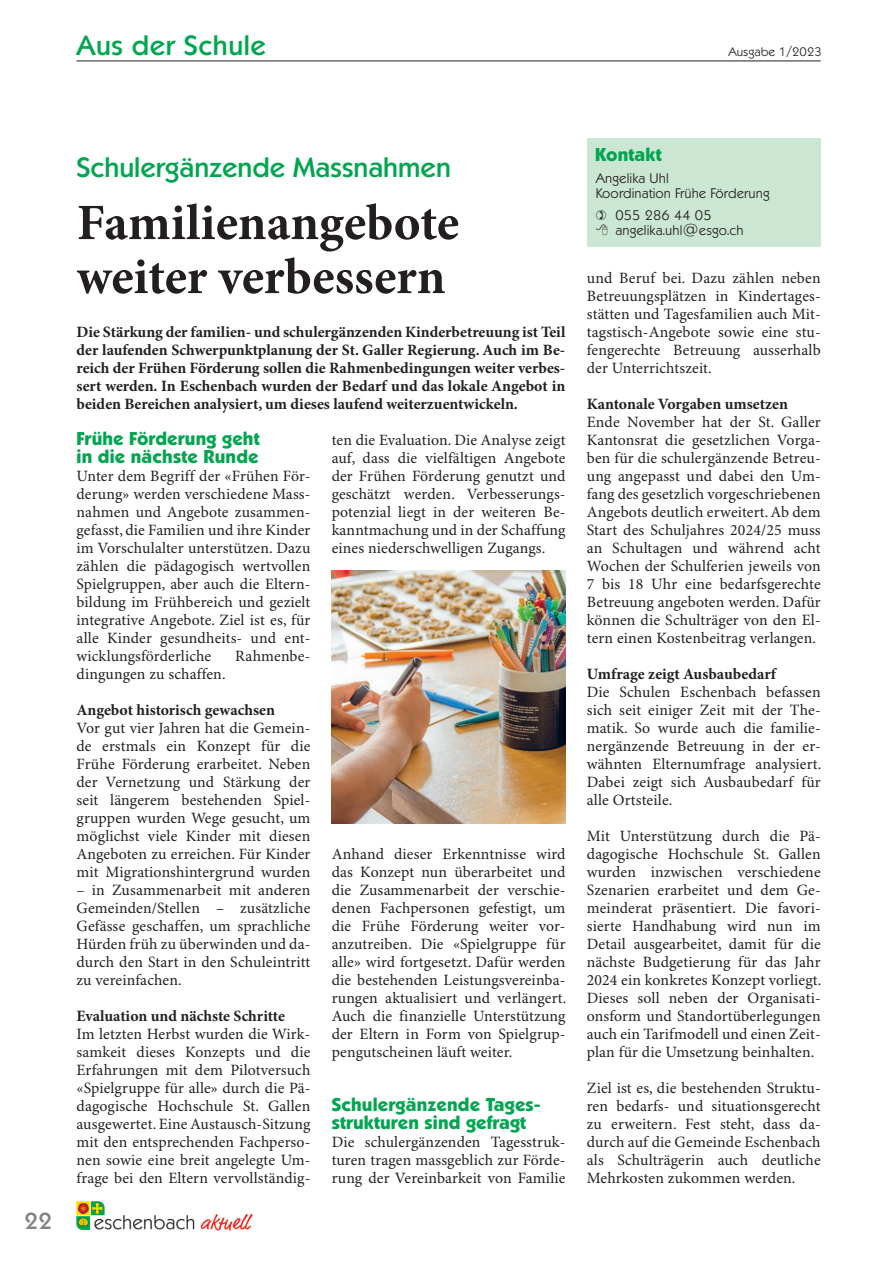
<style>
.page{position:relative;width:893px;height:1263px;background:#fff}
.page>*{position:absolute;margin:0;border:0;box-sizing:border-box;transform-origin:0 0}
.t1{font:700 51px/54px "Minion Pro";letter-spacing:-.005em;color:#231f20}
.t2{font:500 27px "Koblenz TS";color:#00a54f}
.t3{font:500 27px "Koblenz TS";letter-spacing:.02em;color:#00a54f}
.t4{font:500 22.5px "Koblenz TS";color:#808285}
.t5{font:700 18px/18px "Koblenz TS";letter-spacing:.01em;color:#00a54f}
.t6{font:15.75px/18px "Minion Pro";letter-spacing:.01em;color:#231f20;text-align:justify}
.t7{font:700 15.75px/18px "Minion Pro";color:#231f20;text-align:justify}
.t8{font:300 13.5px/15px "Koblenz TS";letter-spacing:.01em;color:#231f20}
.t9{font:300 12px "Koblenz TS";color:#231f20}
</style>
<div class="page">
<hr style="left:77px;top:61px;width:744px;height:1px;background:#231f20">
<img style="left:76px;top:1201px;width:177px;height:30px">
<div style="left:587px;top:139px;width:234px;height:108px;background:#cbe6d3"></div>
<img style="left:332px;top:571px;width:234px;height:252px">
<h2 class="t3" style="left:77px;top:29px;width:191px">Aus der Schule</h2>
<p class="t9" style="left:728px;top:44px;width:95px">Ausgabe 1/2023</p>
<h3 class="t4" style="left:25px;top:1207px;width:29px">22</h3>
<h2 class="t2" style="left:77px;top:151px;width:376px">Schulergänzende Massnahmen</h2>
<h1 class="t1" style="left:77px;top:198px;width:384px">Familienangebote weiter verbessern</h1>
<p class="t7" style="left:77px;top:324px;width:490px">Die Stärkung der familien- und schulergänzenden Kinderbetreuung ist Teil der laufenden Schwerpunktplanung der St. Galler Regierung. Auch im Be&shy;reich der Frühen Förderung sollen die Rahmenbedingungen weiter verbes&shy;sert werden. In Eschenbach wurden der Bedarf und das lokale Angebot in beiden Bereichen analysiert, um dieses laufend weiterzuentwickeln.</p>
<p class="t5" style="left:77px;top:430px;width:184px">Frühe Förderung geht in die nächste Runde</p>
<p class="t6" style="left:77px;top:468px;width:235px">Unter dem Begriff der «Frühen För&shy;derung» werden verschiedene Mass&shy;nahmen und Angebote zusammen&shy;gefasst, die Familien und ihre Kinder im Vorschulalter unterstützen. Dazu zählen die pädagogisch wertvollen Spielgruppen, aber auch die Eltern&shy;bildung im Frühbereich und gezielt integrative Angebote. Ziel ist es, für alle Kinder gesundheits- und ent&shy;wicklungsförderliche</p>
<p class="t6" style="left:235px;top:648px;width:77px">Rahmenbe-</p>
<p class="t6" style="left:77px;top:666px;width:151px">dingungen zu schaffen.</p>
<p class="t7" style="left:77px;top:702px;width:200px">Angebot historisch gewachsen</p>
<p class="t6" style="left:77px;top:720px;width:235px">Vor gut vier Jahren hat die Gemein&shy;de erstmals ein Konzept für die Frühe Förderung erarbeitet. Neben der Vernetzung und Stärkung der seit längerem bestehenden Spiel&shy;gruppen wurden Wege gesucht, um möglichst viele Kinder mit diesen Angeboten zu erreichen. Für Kinder mit Migrationshintergrund wurden</p>
<p class="t6" style="left:77px;top:882px;width:235px">– in Zusammenarbeit mit anderen Gemeinden/Stellen – zusätzliche Gefässe geschaffen, um sprachliche Hürden früh zu überwinden und da&shy;durch den Start in den Schuleintritt zu vereinfachen.</p>
<p class="t7" style="left:77px;top:1008px;width:210px">Evaluation und nächste Schritte</p>
<p class="t6" style="left:77px;top:1026px;width:235px">Im letzten Herbst wurden die Wirk&shy;samkeit dieses Konzepts und die Erfahrungen mit dem Pilotversuch «Spielgruppe für alle» durch die Pä&shy;dagogische Hochschule St. Gallen ausgewertet. Eine Austausch-Sitzung mit den entsprechenden Fachperso&shy;nen sowie eine breit angelegte Um&shy;frage bei den Eltern vervollständig-</p>
<p class="t6" style="left:332px;top:432px;width:235px">ten die Evaluation. Die Analyse zeigt auf, dass die vielfältigen Angebote der Frühen Förderung genutzt und geschätzt werden. Verbesserungs&shy;potenzial liegt in der weiteren Be&shy;kanntmachung und in der Schaffung eines niederschwelligen Zugangs.</p>
<p class="t6" style="left:332px;top:846px;width:236px">Anhand dieser Erkenntnisse wird das Konzept nun überarbeitet und die Zusammenarbeit der verschie&shy;denen Fachpersonen gefestigt, um die Frühe Förderung weiter vor&shy;anzutreiben. Die «Spielgruppe für alle» wird fortgesetzt. Dafür werden die bestehenden Leistungsvereinba&shy;rungen aktualisiert und verlängert.<br>Auch die finanzielle Unterstützung der Eltern in Form von Spielgrup&shy;pengutscheinen läuft weiter.</p>
<p class="t5" style="left:332px;top:1096px;width:210px">Schulergänzende Tages&shy;strukturen sind gefragt</p>
<p class="t6" style="left:332px;top:1134px;width:235px">Die schulergänzenden Tagesstruk&shy;turen tragen massgeblich zur Förde&shy;rung der Vereinbarkeit von Familie</p>
<p class="t5" style="left:595px;top:145px;width:68px">Kontakt</p>
<p class="t8" style="left:596px;top:170px;width:175px">Angelika Uhl<br>Koordination Frühe Förderung</p>
<p class="t8" style="left:615px;top:208px;width:130px">055 286 44 05 angelika.uhl@esgo.ch</p>
<p class="t6" style="left:587px;top:270px;width:235px">und Beruf bei. Dazu zählen neben Betreuungsplätzen in Kindertages&shy;stätten und Tagesfamilien auch Mit&shy;tagstisch-Angebote sowie eine stu&shy;fengerechte Betreuung ausserhalb der Unterrichtszeit.</p>
<p class="t7" style="left:587px;top:396px;width:203px">Kantonale Vorgaben umsetzen</p>
<p class="t6" style="left:587px;top:414px;width:235px">Ende November hat der St. Galler Kantonsrat die gesetzlichen Vorga&shy;ben für die schulergänzende Betreu&shy;ung angepasst und dabei den Um&shy;fang des gesetzlich vorgeschriebenen Angebots deutlich erweitert. Ab dem Start des Schuljahres 2024/25 muss an Schultagen und während acht Wochen der Schulferien jeweils von 7 bis 18 Uhr eine bedarfsgerechte Betreuung angeboten werden. Dafür können die Schulträger von den El&shy;tern einen Kostenbeitrag verlangen.</p>
<p class="t7" style="left:587px;top:666px;width:191px">Umfrage zeigt Ausbaubedarf</p>
<p class="t6" style="left:587px;top:684px;width:236px">Die Schulen Eschenbach befassen sich seit einiger Zeit mit der The&shy;matik. So wurde auch die familie&shy;nergänzende Betreuung in der er&shy;wähnten Elternumfrage analysiert.<br>Dabei zeigt sich Ausbaubedarf für alle Ortsteile.</p>
<p class="t6" style="left:587px;top:828px;width:236px">Mit Unterstützung durch die Pä&shy;dagogische Hochschule St. Gallen wurden inzwischen verschiedene Szenarien erarbeitet und dem Ge&shy;meinderat präsentiert. Die favori&shy;sierte Handhabung wird nun im Detail ausgearbeitet, damit für die nächste Budgetierung für das Jahr 2024 ein konkretes Konzept vorliegt.<br>Dieses soll neben der Organisati&shy;onsform und Standortüberlegungen auch ein Tarifmodell und einen Zeit&shy;plan für die Umsetzung beinhalten.</p>
<p class="t6" style="left:587px;top:1080px;width:235px">Ziel ist es, die bestehenden Struktu&shy;ren bedarfs- und situationsgerecht zu erweitern. Fest steht, dass da&shy;durch auf die Gemeinde Eschenbach als Schulträgerin auch deutliche Mehrkosten zukommen werden.</p>
</div>
